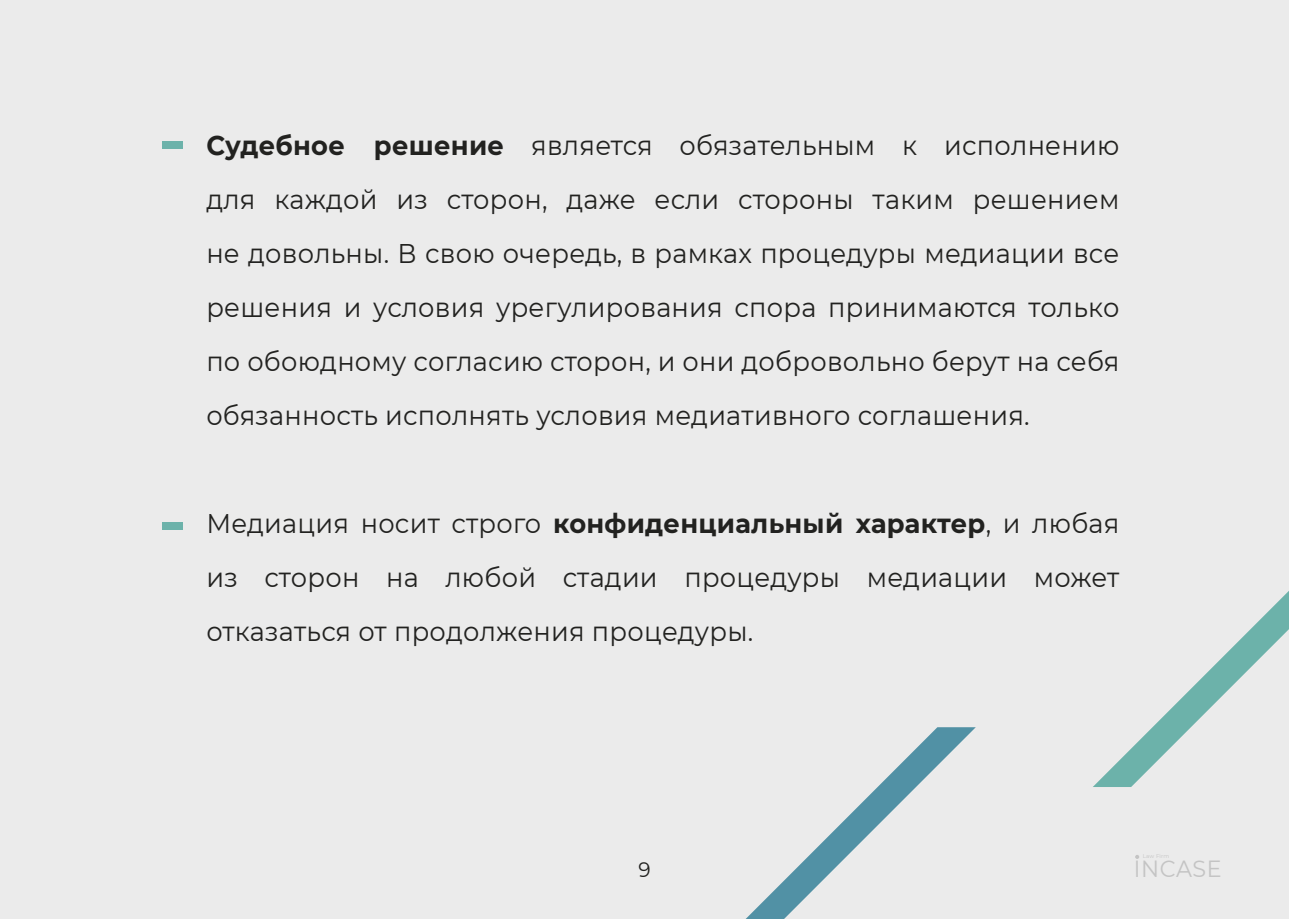
<style>
.page{position:relative;width:1289px;height:919px;background:#fff}
.page>*{position:absolute;margin:0;border:0;box-sizing:border-box;transform-origin:0 0}
.t1{font:27px/54px "Montserrat";letter-spacing:.01em;color:#222220;text-align:justify;scale:.95 1}
.t2{font:23.4px "Montserrat";letter-spacing:.02em;color:#c4c4c4;scale:.95 1}
.t3{font:21px "Montserrat";color:#222220;scale:.95 1}
.s1{font-weight:700}
</style>
<div class="page">
<div style="left:0;top:0;width:1288px;height:918px;background:#ebebeb"></div>
<div style="left:162px;top:141px;width:21px;height:8px;background:#6cb2aa"></div>
<div style="left:162px;top:522px;width:21px;height:7px;background:#6cb2aa"></div>
<svg style="left:1093px;top:592px;width:195px;height:195px"></svg>
<svg style="left:747px;top:727px;width:228px;height:191px"></svg>
<p class="t1" style="left:206px;top:117px;width:962px"><span class="s1">Судебное решение</span> является обязательным к исполнению для каждой из сторон, даже если стороны таким решением не довольны. В свою очередь, в рамках процедуры медиации все решения и условия урегулирования спора принимаются только по обоюдному согласию сторон, и они добровольно берут на себя обязанность исполнять условия медиативного соглашения.</p>
<p class="t1" style="left:206px;top:495px;width:962px">Медиация носит строго <span class="s1">конфиденциальный характер</span>, и любая из сторон на любой стадии процедуры медиации может отказаться от продолжения процедуры.</p>
<p class="t3" style="left:638px;top:854px;width:14px">9</p>
<p class="t2" style="left:1133px;top:852px;width:94px">INCASE</p>
</div>
